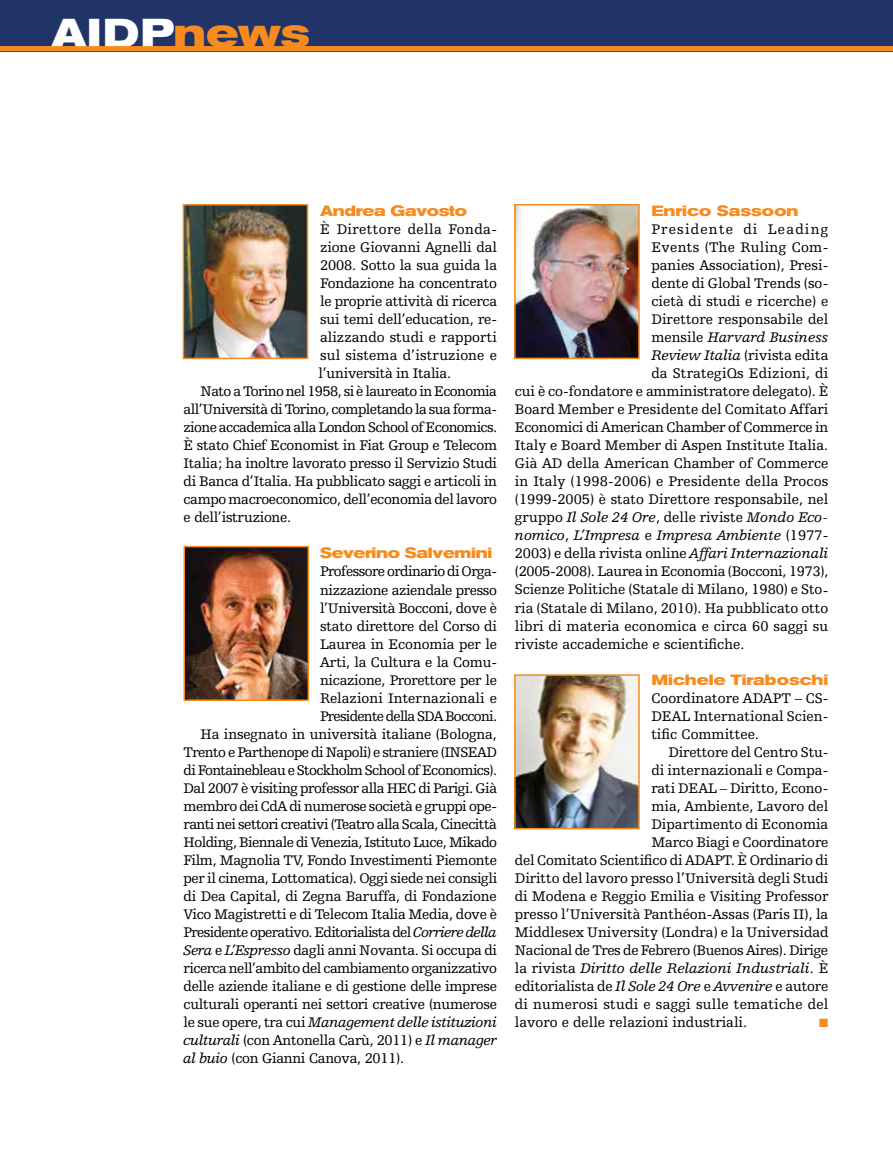
<style>
.page{position:relative;width:893px;height:1149px;background:#fff}
.page>*{position:absolute;margin:0;border:0;box-sizing:border-box;transform-origin:0 0}
.t1{font:700 expanded 39.9px "Akzidenz Grotesk BE";color:#fff}
.t2{font:14.7px/18px "Humanist Slabserif 712 BT";letter-spacing:-.015em;color:#000;text-align:justify}
.t3{font:14.7px "Humanist Slabserif 712 BT";letter-spacing:-.035em;color:#000}
.t4{font:14.7px "Humanist Slabserif 712 BT";letter-spacing:-.04em;color:#000}
.t5{font:italic 14.7px "Humanist Slabserif 712 BT";color:#000}
.t6{font:14.7px "Humanist Slabserif 712 BT";letter-spacing:.005em;color:#000}
.t7{font:14.7px "Humanist Slabserif 712 BT";letter-spacing:.01em;color:#000}
.t8{font:700 expanded 14.7px "Akzidenz Grotesk BE";letter-spacing:-.015em;color:#f68b1f}
.t9{font:14.7px "Humanist Slabserif 712 BT";letter-spacing:-.045em;color:#000}
.t10{font:italic 14.7px "Humanist Slabserif 712 BT";letter-spacing:-.02em;color:#000}
.t11{font:14.7px "Humanist Slabserif 712 BT";letter-spacing:.015em;color:#000}
.t12{font:14.7px "Humanist Slabserif 712 BT";letter-spacing:-.05em;color:#000}
.t13{font:14.7px "Humanist Slabserif 712 BT";letter-spacing:.025em;color:#000}
.t14{font:14.7px "Humanist Slabserif 712 BT";letter-spacing:.02em;color:#000}
.t15{font:14.7px "Humanist Slabserif 712 BT";letter-spacing:.085em;color:#000}
.t16{font:12px "Zapf Dingbats ITC";color:#f68b1f}
.s1{color:#f68b1f}
.s2{font-style:italic}
.s3{font-style:normal}
</style>
<div class="page">
<div style="left:0;top:0;width:893px;height:51px;background:#213468"></div>
<hr style="left:0;top:47px;width:893px;height:4px;background:#f68b1f">
<img style="left:186px;top:207px;width:119px;height:149px">
<div style="left:183px;top:204px;width:125px;height:155px;border:2px solid #f68b1f"></div>
<img style="left:186px;top:548px;width:120px;height:149px">
<div style="left:183px;top:545px;width:126px;height:155px;border:2px solid #f68b1f"></div>
<img style="left:517px;top:207px;width:120px;height:149px">
<div style="left:514px;top:204px;width:126px;height:155px;border:2px solid #f68b1f"></div>
<img style="left:517px;top:677px;width:120px;height:149px">
<div style="left:514px;top:674px;width:126px;height:155px;border:2px solid #f68b1f"></div>
<h1 class="t1" style="left:51px;top:10px;width:260px">AIDP<span class="s1">news</span></h1>
<p class="t8" style="left:320px;top:202px;width:148px">Andrea Gavosto</p>
<p class="t13" style="left:320px;top:220px;width:178px">È Direttore della Fonda-</p>
<p class="t2" style="left:320px;top:238px;width:178px">zione Giovanni Agnelli dal</p>
<p class="t2" style="left:320px;top:256px;width:179px">2008. Sotto la sua guida la</p>
<p class="t2" style="left:320px;top:274px;width:178px">Fondazione ha concentrato</p>
<p class="t2" style="left:320px;top:292px;width:179px">le proprie attività di ricerca</p>
<p class="t2" style="left:320px;top:310px;width:178px">sui temi dell’education, re-</p>
<p class="t2" style="left:320px;top:328px;width:179px">alizzando studi e rapporti</p>
<p class="t6" style="left:320px;top:346px;width:178px">sul sistema d’istruzione e</p>
<p class="t2" style="left:319px;top:364px;width:134px">l’università in Italia.</p>
<p class="t4" style="left:201px;top:382px;width:298px">Nato a Torino nel 1958, si è laureato in Economia</p>
<p class="t3" style="left:184px;top:400px;width:315px">all’Università di Torino, completando la sua forma-</p>
<p class="t4" style="left:184px;top:418px;width:315px">zione accademica alla London School of Economics.</p>
<p class="t2" style="left:184px;top:436px;width:315px">È stato Chief Economist in Fiat Group e Telecom</p>
<p class="t2" style="left:184px;top:454px;width:315px">Italia; ha inoltre lavorato presso il Servizio Studi</p>
<p class="t2" style="left:184px;top:472px;width:315px">di Banca d’Italia. Ha pubblicato saggi e articoli in</p>
<p class="t2" style="left:184px;top:490px;width:315px">campo macroeconomico, dell’economia del lavoro</p>
<p class="t2" style="left:184px;top:508px;width:109px">e dell’istruzione.</p>
<p class="t8" style="left:320px;top:544px;width:174px">Severino Salvemini</p>
<p class="t4" style="left:320px;top:562px;width:178px">Professore ordinario di Orga-</p>
<p class="t2" style="left:320px;top:580px;width:179px">nizzazione aziendale presso</p>
<p class="t2" style="left:320px;top:598px;width:179px">l’Università Bocconi, dove è</p>
<p class="t2" style="left:320px;top:616px;width:178px">stato direttore del Corso di</p>
<p class="t2" style="left:320px;top:634px;width:179px">Laurea in Economia per le</p>
<p class="t2" style="left:320px;top:652px;width:178px">Arti, la Cultura e la Comu-</p>
<p class="t2" style="left:320px;top:670px;width:178px">nicazione, Prorettore per le</p>
<p class="t2" style="left:320px;top:688px;width:179px">Relazioni Internazionali e</p>
<p class="t12" style="left:320px;top:706px;width:179px">Presidente della SDA Bocconi.</p>
<p class="t2" style="left:201px;top:724px;width:298px">Ha insegnato in università italiane (Bologna,</p>
<p class="t3" style="left:184px;top:742px;width:315px">Trento e Parthenope di Napoli) e straniere (INSEAD</p>
<p class="t4" style="left:184px;top:760px;width:315px">di Fontainebleau e Stockholm School of Economics).</p>
<p class="t2" style="left:184px;top:778px;width:315px">Dal 2007 è visiting professor alla HEC di Parigi. Già</p>
<p class="t2" style="left:184px;top:796px;width:315px">membro dei CdA di numerose società e gruppi ope-</p>
<p class="t3" style="left:184px;top:814px;width:315px">ranti nei settori creativi (Teatro alla Scala, Cinecittà</p>
<p class="t3" style="left:184px;top:832px;width:315px">Holding, Biennale di Venezia, Istituto Luce, Mikado</p>
<p class="t2" style="left:184px;top:850px;width:315px">Film, Magnolia TV, Fondo Investimenti Piemonte</p>
<p class="t2" style="left:184px;top:868px;width:315px">per il cinema, Lottomatica). Oggi siede nei consigli</p>
<p class="t2" style="left:184px;top:886px;width:315px">di Dea Capital, di Zegna Baruffa, di Fondazione</p>
<p class="t2" style="left:184px;top:904px;width:315px">Vico Magistretti e di Telecom Italia Media, dove è</p>
<p class="t9" style="left:184px;top:922px;width:315px">Presidente operativo. Editorialista del <span class="s2">Corriere della</span></p>
<p class="t2" style="left:184px;top:940px;width:315px"><span class="s2">Sera</span> e <span class="s2">L’Espresso</span> dagli anni Novanta. Si occupa di</p>
<p class="t3" style="left:184px;top:958px;width:315px">ricerca nell’ambito del cambiamento organizzativo</p>
<p class="t2" style="left:184px;top:976px;width:315px">delle aziende italiane e di gestione delle imprese</p>
<p class="t2" style="left:184px;top:994px;width:315px">culturali operanti nei settori creative (numerose</p>
<p class="t10" style="left:184px;top:1012px;width:315px"><span class="s3">le sue opere, tra cui</span> Management delle istituzioni</p>
<p class="t2" style="left:184px;top:1030px;width:315px"><span class="s2">culturali</span> (con Antonella Carù, 2011) e <span class="s2">Il manager</span></p>
<p class="t2" style="left:184px;top:1048px;width:222px"><span class="s2">al buio</span> (con Gianni Canova, 2011).</p>
<p class="t8" style="left:651px;top:202px;width:149px">Enrico Sassoon</p>
<p class="t15" style="left:651px;top:220px;width:178px">Presidente di Leading</p>
<p class="t14" style="left:651px;top:238px;width:179px">Events (The Ruling Com-</p>
<p class="t2" style="left:651px;top:256px;width:179px">panies Association), Presi-</p>
<p class="t2" style="left:651px;top:274px;width:179px">dente di Global Trends (so-</p>
<p class="t2" style="left:651px;top:292px;width:179px">cietà di studi e ricerche) e</p>
<p class="t6" style="left:651px;top:310px;width:179px">Direttore responsabile del</p>
<p class="t5" style="left:651px;top:328px;width:178px"><span class="s3">mensile</span> Harvard Business</p>
<p class="t2" style="left:651px;top:346px;width:179px"><span class="s2">Review Italia</span> (rivista edita</p>
<p class="t7" style="left:651px;top:364px;width:179px">da StrategiQs Edizioni, di</p>
<p class="t2" style="left:515px;top:382px;width:315px">cui è co-fondatore e amministratore delegato). È</p>
<p class="t2" style="left:515px;top:400px;width:315px">Board Member e Presidente del Comitato Affari</p>
<p class="t2" style="left:515px;top:418px;width:315px">Economici di American Chamber of Commerce in</p>
<p class="t2" style="left:515px;top:436px;width:315px">Italy e Board Member di Aspen Institute Italia.</p>
<p class="t2" style="left:515px;top:454px;width:315px">Già AD della American Chamber of Commerce</p>
<p class="t7" style="left:515px;top:472px;width:315px">in Italy (1998-2006) e Presidente della Procos</p>
<p class="t2" style="left:515px;top:490px;width:315px">(1999-2005) è stato Direttore responsabile, nel</p>
<p class="t5" style="left:515px;top:508px;width:315px"><span class="s3">gruppo</span> Il Sole 24 Ore<span class="s3">, delle riviste</span> Mondo Eco-</p>
<p class="t5" style="left:515px;top:526px;width:315px">nomico<span class="s3">,</span> L’Impresa <span class="s3">e</span> Impresa Ambiente <span class="s3">(1977-</span></p>
<p class="t2" style="left:515px;top:544px;width:315px">2003) e della rivista online <span class="s2">Affari Internazionali</span></p>
<p class="t2" style="left:515px;top:562px;width:315px">(2005-2008). Laurea in Economia (Bocconi, 1973),</p>
<p class="t2" style="left:515px;top:580px;width:315px">Scienze Politiche (Statale di Milano, 1980) e Sto-</p>
<p class="t2" style="left:515px;top:598px;width:315px">ria (Statale di Milano, 2010). Ha pubblicato otto</p>
<p class="t6" style="left:515px;top:616px;width:315px">libri di materia economica e circa 60 saggi su</p>
<p class="t2" style="left:515px;top:634px;width:231px">riviste accademiche e scientifiche.</p>
<p class="t8" style="left:651px;top:670px;width:179px">Michele Tiraboschi</p>
<p class="t2" style="left:651px;top:688px;width:179px">Coordinatore ADAPT – CS-DEAL International Scien&shy;tific Committee.</p>
<p class="t2" style="left:668px;top:742px;width:161px">Direttore del Centro Stu-</p>
<p class="t2" style="left:651px;top:760px;width:179px">di internazionali e Compa-</p>
<p class="t2" style="left:651px;top:778px;width:179px">rati DEAL – Diritto, Econo-</p>
<p class="t2" style="left:651px;top:796px;width:179px">mia, Ambiente, Lavoro del</p>
<p class="t2" style="left:651px;top:814px;width:178px">Dipartimento di Economia</p>
<p class="t2" style="left:651px;top:832px;width:179px">Marco Biagi e Coordinatore</p>
<p class="t2" style="left:515px;top:850px;width:315px">del Comitato Scientifico di ADAPT. È Ordinario di</p>
<p class="t2" style="left:515px;top:868px;width:315px">Diritto del lavoro presso l’Università degli Studi</p>
<p class="t2" style="left:515px;top:886px;width:315px">di Modena e Reggio Emilia e Visiting Professor</p>
<p class="t2" style="left:515px;top:904px;width:315px">presso l’Università Panthéon-Assas (Paris II), la</p>
<p class="t2" style="left:515px;top:922px;width:315px">Middlesex University (Londra) e la Universidad</p>
<p class="t2" style="left:515px;top:940px;width:315px">Nacional de Tres de Febrero (Buenos Aires). Dirige</p>
<p class="t5" style="left:515px;top:958px;width:315px"><span class="s3">la rivista</span> Diritto delle Relazioni Industriali<span class="s3">. È</span></p>
<p class="t2" style="left:515px;top:976px;width:315px">editorialista de <span class="s2">Il Sole 24 Ore</span> e <span class="s2">Avvenire</span> e autore</p>
<p class="t11" style="left:515px;top:994px;width:315px">di numerosi studi e saggi sulle tematiche del</p>
<p class="t2" style="left:515px;top:1012px;width:234px">lavoro e delle relazioni industriali.</p>
<p class="t16" style="left:819px;top:1016px;width:11px">■</p>
</div>
